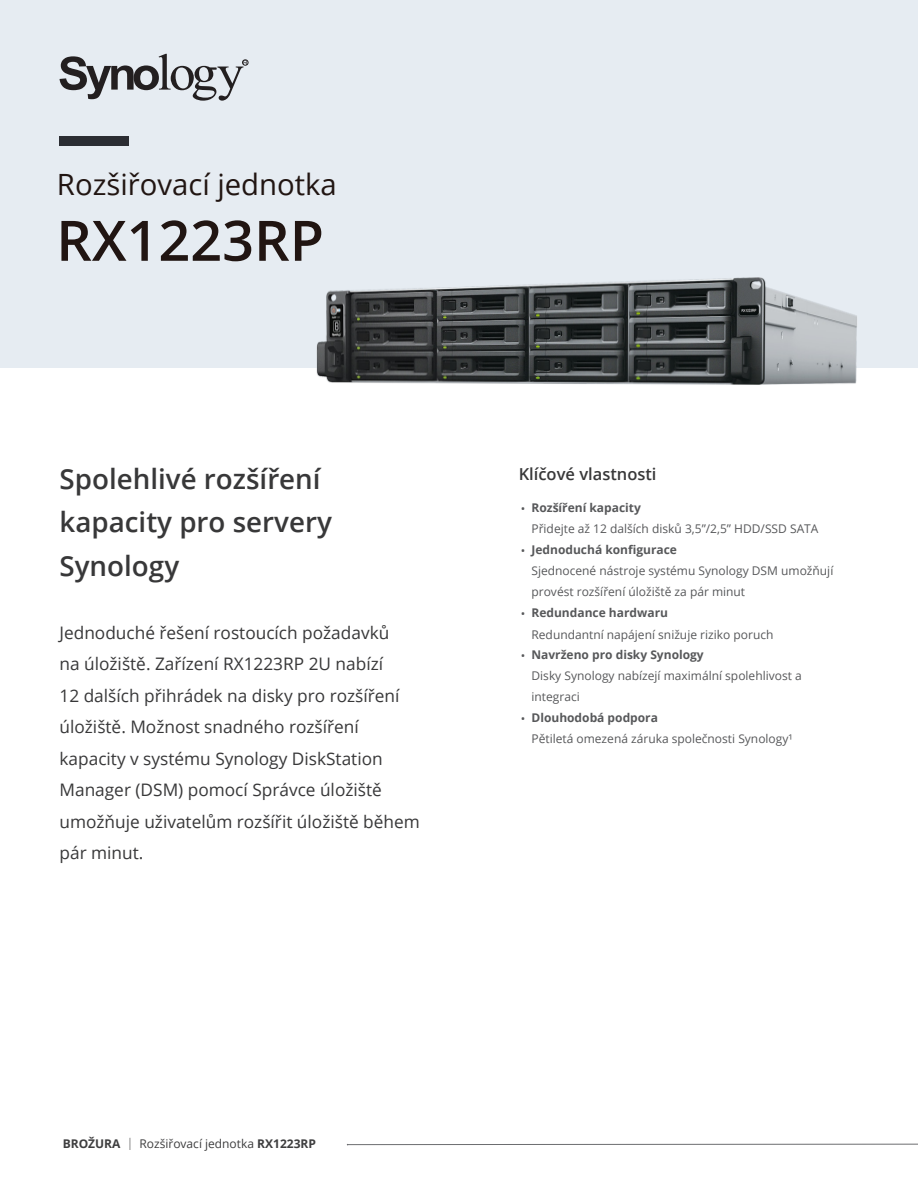
<style>
.page{position:relative;width:918px;height:1188px;background:#fff}
.page>*{position:absolute;margin:0;border:0;box-sizing:border-box;transform-origin:0 0}
.Model_Name{font:600 55.8px "Open Sans";color:#211512}
.Product_Type{font:29.25px "Open Sans";color:#211512}
.Introduction_Title{font:600 27.75px/43.5px "Open Sans";color:#383839}
.Introduction{font:17.25px/31.5px "Open Sans";color:#383839}
.Selling_Title{font:600 16.5px "Open Sans";color:#383839}
.Selling_Points{font:12px/21px "Open Sans";color:#57585a}
.t1{font:12px "Open Sans";color:#3e3e3f}
.t2{font:700 12px "Open Sans";color:#57585a}
.s1{font-weight:700}
.s2{font-weight:400}
.s3{font-weight:300}
</style>
<div class="page">
<svg style="left:347px;top:1144px;width:571px;height:1px"></svg>
<div style="left:0;top:0;width:918px;height:368px;background:#e6ecf2"></div>
<div style="left:60px;top:136px;width:69px;height:10px;background:#2b2d33"></div>
<svg style="left:60px;top:54px;width:188px;height:47px"></svg>
<img style="left:316px;top:277px;width:541px;height:108px">
<p class="Product_Type" style="left:57px;top:165px;width:281px">Rozšiřovací jednotka</p>
<p class="Model_Name" style="left:56px;top:202px;width:269px">RX1223RP</p>
<p class="Introduction_Title" style="left:60px;top:456px;width:274px">Spolehlivé rozšíření kapacity pro servery<br>Synology</p>
<p class="Introduction" style="left:60px;top:616px;width:362px">Jednoduché řešení rostoucích požadavků<br>na úložiště. Zařízení RX1223RP 2U nabízí<br>12 dalších přihrádek na disky pro rozšíření úložiště. Možnost snadného rozšíření kapacity v systému Synology DiskStation Manager (DSM) pomocí Správce úložiště umožňuje uživatelům rozšířit úložiště během pár minut.</p>
<p class="Selling_Title" style="left:519px;top:463px;width:139px">Klíčové vlastnosti</p>
<p class="Selling_Points" style="left:531px;top:496px;width:289px;text-indent:-11px">• <span class="s1">Rozšíření kapacity<br></span>Přidejte až 12 dalších disků 3,5”/2,5” HDD/SSD SATA</p>
<p class="Selling_Points" style="left:531px;top:538px;width:303px;text-indent:-11px">• <span class="s1">Jednoduchá konfigurace<br></span>Sjednocené nástroje systému Synology DSM umožňují provést rozšíření úložiště za pár minut</p>
<p class="Selling_Points" style="left:531px;top:601px;width:243px;line-height:22.4px;text-indent:-11px">• <span class="s1">Redundance hardwaru<br></span>Redundantní napájení snižuje riziko poruch</p>
<p class="Selling_Points" style="left:531px;top:643px;width:272px;text-indent:-11px">• <span class="s1">Navrženo pro disky Synology<br></span>Disky Synology nabízejí maximální spolehlivost a integraci</p>
<p class="t2" style="left:521px;top:709px;width:139px"><span class="s2">•</span> Dlouhodobá podpora</p>
<p class="Selling_Points" style="left:531px;top:727px;width:263px">Pětiletá omezená záruka společnosti Synology¹</p>
<p class="t1" style="left:63px;top:1136px;width:255px"><span class="s1">BROŽURA</span> <span class="s3">|</span> Rozšiřovací jednotka <span class="s1">RX1223RP</span></p>
</div>
